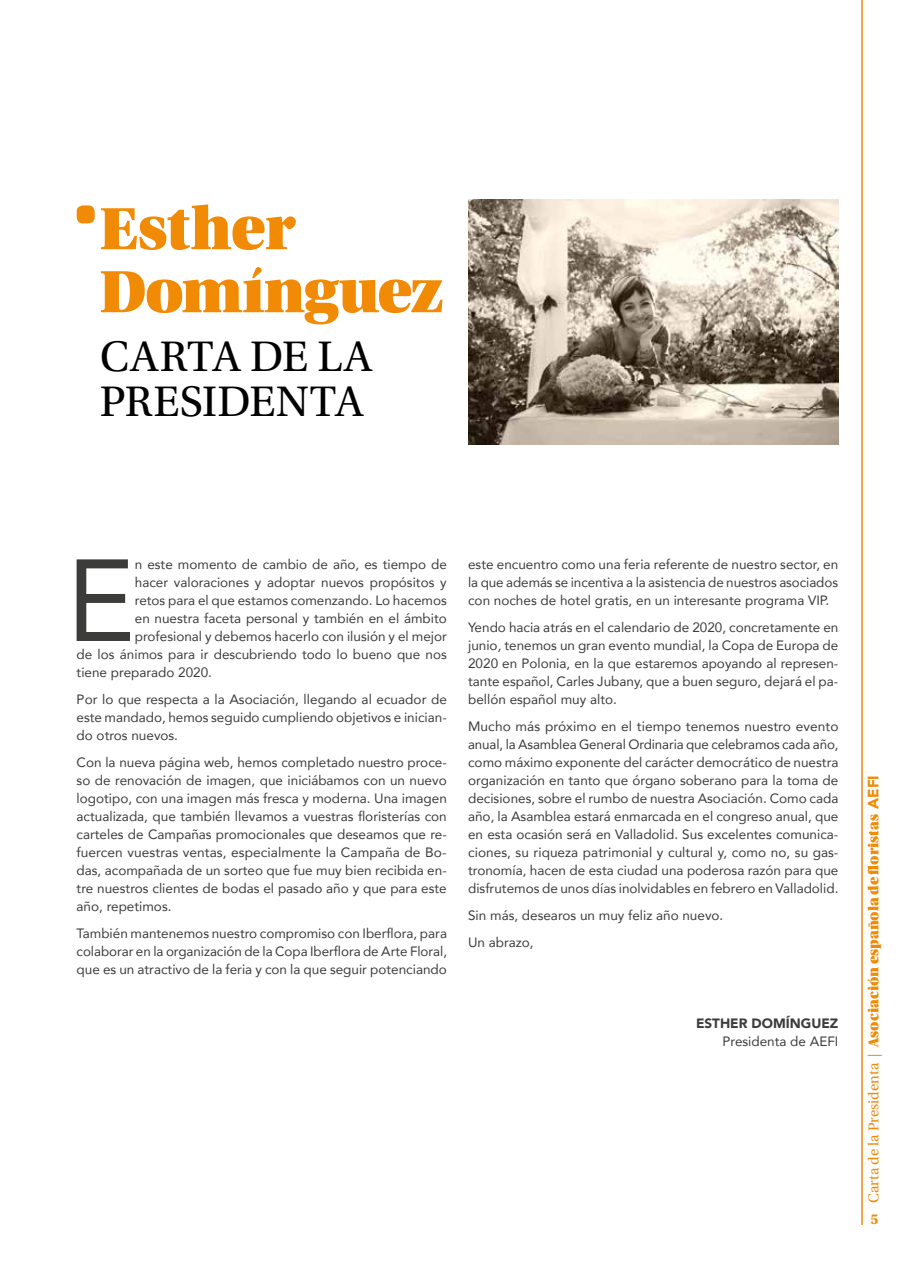
<style>
.page{position:relative;width:915px;height:1276px;background:#fff}
.page>*{position:absolute;margin:0;border:0;box-sizing:border-box;transform-origin:0 0}
.t1{font:115.2px "Avenir";color:#3c3c3b}
.t2{font:63px/63px "Utopia Std Black Headline";letter-spacing:-.01em;color:#f18a04}
.t3{font:45px/45px "Utopia Std";letter-spacing:.005em;color:#000}
.t4{font:15px "Utopia Std Black Headline";color:#f18a04}
.t5{font:700 15px "Utopia Std";color:#f18a04}
.t6{font:13.5px/18px "Avenir";color:#3c3c3b;text-align:justify}
.t7{font:900 13.5px "Avenir";color:#3c3c3b}
.s1{font-family:"Utopia Std";color:#ee8a0f}
.s2{font-family:"Utopia Std"}
.s3{font-family:"Avenir";font-weight:900}
</style>
<div class="page">
<div style="left:77px;top:205px;width:18px;height:18px;background:#f18a04;border-radius:6px"></div>
<img style="left:468px;top:200px;width:370px;height:244px">
<hr style="left:860px;top:0;width:2px;height:1225px;background:#f18a04">
<h2 class="t2" style="left:100px;top:198px;width:344px">Esther<br>Domínguez</h2>
<h3 class="t3" style="left:100px;top:335px;width:274px">CARTA DE LA<br>PRESIDENTA</h3>
<h1 class="t1" style="left:66px;top:508px;width:70px">E</h1>
<p class="t6" style="left:135px;top:555px;width:313px">n este momento de cambio de año, es tiempo de</p>
<p class="t6" style="left:135px;top:573px;width:313px">hacer valoraciones y adoptar nuevos propósitos y</p>
<p class="t6" style="left:135px;top:591px;width:313px">retos para el que estamos comenzando. Lo hacemos</p>
<p class="t6" style="left:135px;top:609px;width:313px">en nuestra faceta personal y también en el ámbito</p>
<p class="t6" style="left:135px;top:627px;width:313px">profesional y debemos hacerlo con ilusión y el mejor</p>
<p class="t6" style="left:77px;top:645px;width:371px">de los ánimos para ir descubriendo todo lo bueno que nos</p>
<p class="t6" style="left:77px;top:663px;width:137px">tiene preparado 2020.</p>
<p class="t6" style="left:77px;top:690px;width:371px">Por lo que respecta a la Asociación, llegando al ecuador de este mandado, hemos seguido cumpliendo objetivos e inician&shy;do otros nuevos.</p>
<p class="t6" style="left:77px;top:753px;width:371px">Con la nueva página web, hemos completado nuestro proce&shy;so de renovación de imagen, que iniciábamos con un nuevo logotipo, con una imagen más fresca y moderna. Una imagen actualizada, que también llevamos a vuestras floristerías con carteles de Campañas promocionales que deseamos que re&shy;fuercen vuestras ventas, especialmente la Campaña de Bo&shy;das, acompañada de un sorteo que fue muy bien recibida en&shy;tre nuestros clientes de bodas el pasado año y que para este año, repetimos.</p>
<p class="t6" style="left:77px;top:924px;width:372px">También mantenemos nuestro compromiso con Iberflora, para colaborar en la organización de la Copa Iberflora de Arte Floral, que es un atractivo de la feria y con la que seguir potenciando</p>
<p class="t6" style="left:468px;top:555px;width:371px">este encuentro como una feria referente de nuestro sector, en la que además se incentiva a la asistencia de nuestros asociados con noches de hotel gratis, en un interesante programa VIP.</p>
<p class="t6" style="left:468px;top:618px;width:371px">Yendo hacia atrás en el calendario de 2020, concretamente en junio, tenemos un gran evento mundial, la Copa de Europa de 2020 en Polonia, en la que estaremos apoyando al represen&shy;tante español, Carles Jubany, que a buen seguro, dejará el pa&shy;bellón español muy alto.</p>
<p class="t6" style="left:468px;top:717px;width:372px">Mucho más próximo en el tiempo tenemos nuestro evento anual, la Asamblea General Ordinaria que celebramos cada año, como máximo exponente del carácter democrático de nuestra organización en tanto que órgano soberano para la toma de decisiones, sobre el rumbo de nuestra Asociación. Como cada año, la Asamblea estará enmarcada en el congreso anual, que en esta ocasión será en Valladolid. Sus excelentes comunica&shy;ciones, su riqueza patrimonial y cultural y, como no, su gas&shy;tronomía, hacen de esta ciudad una poderosa razón para que disfrutemos de unos días inolvidables en febrero en Valladolid.</p>
<p class="t6" style="left:468px;top:901px;width:256px;line-height:27px">Sin más, desearos un muy feliz año nuevo.<br>Un abrazo,</p>
<p class="t7" style="left:695px;top:1012px;width:144px">ESTHER DOMÍNGUEZ</p>
<p class="t6" style="left:722px;top:1032px;width:117px">Presidenta de AEFI</p>
<p class="t4" style="left:865px;top:1202px;width:429px;rotate:-90deg"><span class="s1">Carta de la Presidenta</span> <span class="s2">|</span> Asociación española de floristas <span class="s3">AEFI</span></p>
<p class="t5" style="left:870px;top:1210px;width:9px">5</p>
</div>
